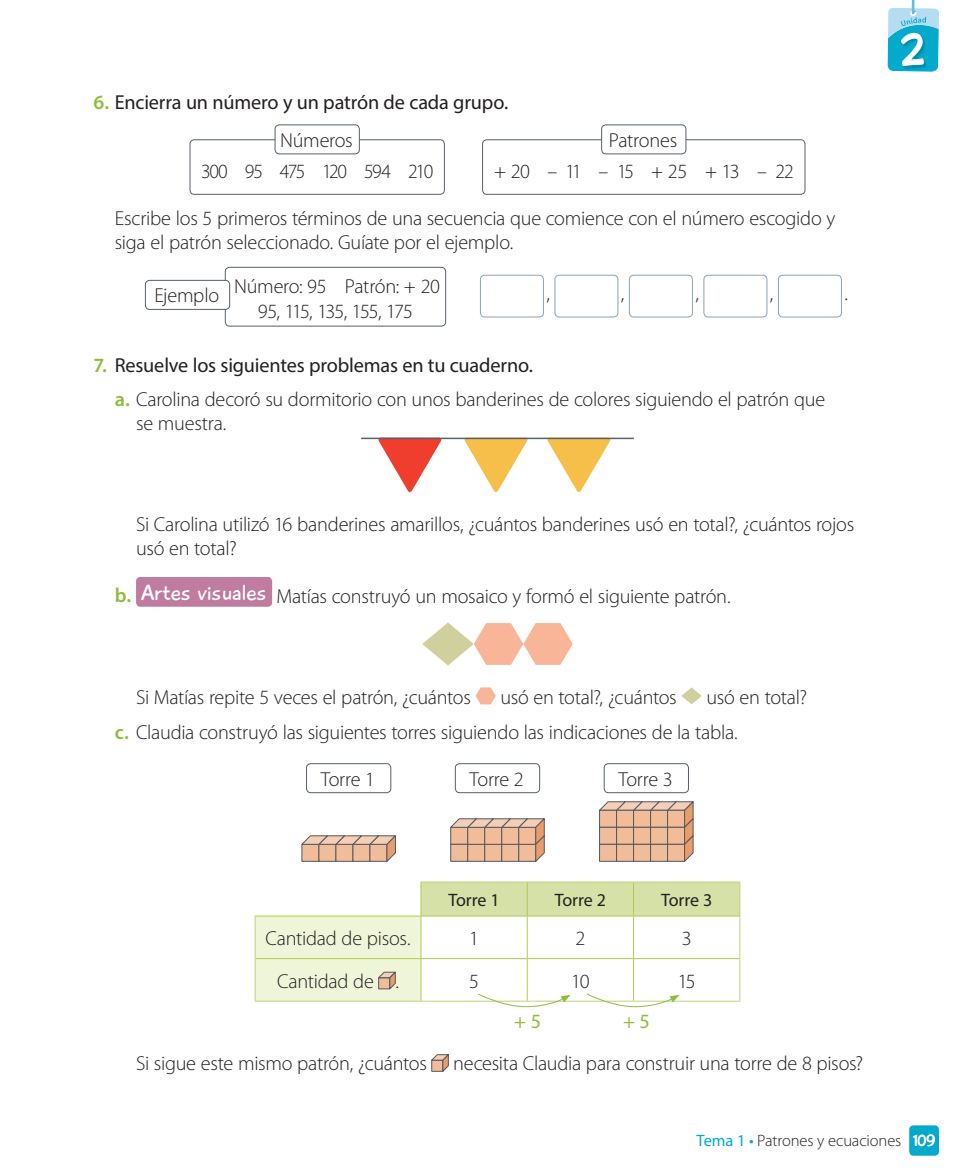
<style>
.page{position:relative;width:978px;height:1170px;background:#fff}
.page>*{position:absolute;margin:0;border:0;box-sizing:border-box;transform-origin:0 0}
.t1{font:300 20.25px/24px "Myriad Pro";letter-spacing:-.015em;color:#231f20}
.t2{font:20.25px/38.1px "Myriad Pro";letter-spacing:-.005em;color:#231f20}
.t3{font:300 20.25px "Myriad Pro";letter-spacing:-.075em;color:#231f20}
.t4{font:20.25px "Myriad Pro";color:#8dbe3e}
.t5{font:18px "Myriad Pro";letter-spacing:-.01em;color:#231f20}
.t6{font:300 16.5px "Myriad Pro";letter-spacing:-.005em;color:#231f20}
.s1{font-weight:600;color:#8dbe3e}
.s2{font-weight:300}
.s3{font-weight:400}
.s4{font-family:"Playtime With Hot Toddies";font-weight:400;font-size:22.5px;color:#fff}
.s5{font-weight:400;color:#05a9cc}
.s6{font-family:"Playtime With Hot Toddies";font-weight:400;color:#fff}
</style>
<div class="page">
<div style="left:190px;top:139px;width:255px;height:56px;border:1px solid #55616c;border-radius:4px"></div>
<div style="left:275px;top:125px;width:84px;height:29px;background:#fff;border-radius:4px"></div>
<div style="left:275px;top:124px;width:85px;height:30px;border:1px solid #55616c;border-radius:4px"></div>
<div style="left:482px;top:139px;width:323px;height:56px;border:1px solid #55616c;border-radius:4px"></div>
<div style="left:602px;top:125px;width:84px;height:29px;background:#fff;border-radius:4px"></div>
<div style="left:601px;top:124px;width:85px;height:30px;border:1px solid #55616c;border-radius:4px"></div>
<div style="left:225px;top:267px;width:221px;height:59px;border:1px solid #55616c;border-radius:4px"></div>
<div style="left:145px;top:280px;width:85px;height:29px;background:#fff;border-radius:4px"></div>
<div style="left:145px;top:280px;width:85px;height:30px;border:1px solid #55616c;border-radius:4px"></div>
<div style="left:480px;top:275px;width:64px;height:42px;border:1px solid #89a3b6;border-radius:4px"></div>
<div style="left:555px;top:275px;width:63px;height:42px;border:1px solid #89a3b6;border-radius:4px"></div>
<div style="left:629px;top:275px;width:64px;height:42px;border:1px solid #89a3b6;border-radius:4px"></div>
<div style="left:703px;top:275px;width:64px;height:42px;border:1px solid #89a3b6;border-radius:4px"></div>
<div style="left:778px;top:275px;width:64px;height:42px;border:1px solid #89a3b6;border-radius:4px"></div>
<svg style="left:377px;top:439px;width:66px;height:54px"></svg>
<svg style="left:463px;top:439px;width:66px;height:53px"></svg>
<svg style="left:546px;top:439px;width:66px;height:54px"></svg>
<hr style="left:362px;top:437px;width:271px;height:2px;background:#55616c">
<div style="left:136px;top:577px;width:136px;height:29px;background:#bf7ba0;border-radius:4px"></div>
<svg style="left:422px;top:622px;width:151px;height:43px"></svg>
<svg style="left:476px;top:687px;width:20px;height:17px"></svg>
<svg style="left:681px;top:687px;width:21px;height:17px"></svg>
<div style="left:306px;top:763px;width:85px;height:30px;border:1px solid #55616c;border-radius:4px"></div>
<div style="left:455px;top:763px;width:85px;height:30px;border:1px solid #55616c;border-radius:4px"></div>
<div style="left:604px;top:763px;width:85px;height:30px;border:1px solid #55616c;border-radius:4px"></div>
<svg style="left:301px;top:835px;width:95px;height:27px;background:#d4ae96"></svg>
<svg style="left:450px;top:818px;width:95px;height:44px;background:#d6ad93"></svg>
<svg style="left:599px;top:801px;width:95px;height:61px;background:#d7ac91"></svg>
<hr style="left:421px;top:881px;width:106px;height:1px;background:#c0d376">
<hr style="left:527px;top:881px;width:107px;height:1px;background:#c0d376">
<hr style="left:634px;top:881px;width:106px;height:1px;background:#c0d376">
<svg style="left:255px;top:882px;width:485px;height:125px"></svg>
<svg style="left:431px;top:1054px;width:18px;height:18px"></svg>
<div style="left:909px;top:1125px;width:30px;height:30px;background:#05a9cc;border-radius:4px"></div>
<svg style="left:887px;top:0;width:52px;height:72px;background:#60c4db"></svg>
<p class="t2" style="left:280px;top:83px;width:230px;text-indent:-187px"><span class="s1">6.</span> Encierra un número y un patrón de cada grupo.<br><span class="s2">Números</span></p>
<p class="t3" style="left:201px;top:160px;width:234px">300 95 475 120 594 210</p>
<p class="t1" style="left:494px;top:125px;width:301px;line-height:31.5px;text-align:center">Patrones<br>+ 20 – 11 – 15 + 25 + 13 – 22</p>
<p class="t1" style="left:115px;top:207px;width:722px">Escribe los 5 primeros términos de una secuencia que comience con el número escogido y siga el patrón seleccionado. Guíate por el ejemplo.</p>
<p class="t1" style="left:154px;top:284px;width:66px">Ejemplo</p>
<p class="t1" style="left:234px;top:273px;width:207px;line-height:25.5px;text-align:center">Número: 95 Patrón: + 20<br>95, 115, 135, 155, 175</p>
<p class="t1" style="left:546px;top:282px;width:5px">,</p>
<p class="t1" style="left:621px;top:282px;width:5px">,</p>
<p class="t1" style="left:695px;top:282px;width:5px">,</p>
<p class="t1" style="left:770px;top:282px;width:5px">,</p>
<p class="t1" style="left:844px;top:282px;width:5px">.</p>
<p class="t1" style="left:115px;top:348px;width:712px;line-height:34.7px;text-indent:-21px"><span class="s1">7.</span> <span class="s3">Resuelve los siguientes problemas en tu cuaderno.<br></span><span class="s1">a.</span> Carolina decoró su dormitorio con unos banderines de colores siguiendo el patrón que</p>
<p class="t1" style="left:136px;top:412px;width:92px">se muestra.</p>
<p class="t1" style="left:136px;top:512px;width:720px">Si Carolina utilizó 16 banderines amarillos, ¿cuántos banderines usó en total?, ¿cuántos rojos usó en total?</p>
<p class="t1" style="left:115px;top:584px;width:617px"><span class="s1">b.</span> <span class="s4">Artes visuales</span> Matías construyó un mosaico y formó el siguiente patrón.</p>
<p class="t1" style="left:115px;top:680px;width:694px;line-height:34.7px;text-indent:592px">usó en total? <span class="s1">c.</span> Claudia construyó las siguientes torres siguiendo las indicaciones de la tabla.</p>
<p class="t1" style="left:321px;top:767px;width:56px">Torre 1</p>
<p class="t1" style="left:470px;top:767px;width:56px">Torre 2</p>
<p class="t1" style="left:618px;top:767px;width:56px">Torre 3</p>
<p class="t1" style="left:136px;top:686px;width:336px">Si Matías repite 5 veces el patrón, ¿cuántos</p>
<p class="t1" style="left:500px;top:686px;width:178px">usó en total?, ¿cuántos</p>
<p class="t5" style="left:449px;top:888px;width:53px">Torre 1</p>
<p class="t5" style="left:555px;top:888px;width:53px">Torre 2</p>
<p class="t5" style="left:661px;top:888px;width:53px">Torre 3</p>
<p class="t1" style="left:265px;top:926px;width:147px">Cantidad de pisos.</p>
<p class="t1" style="left:469px;top:926px;width:11px">1</p>
<p class="t1" style="left:575px;top:926px;width:11px">2</p>
<p class="t1" style="left:682px;top:926px;width:11px">3</p>
<p class="t1" style="left:277px;top:969px;width:123px">Cantidad de .</p>
<p class="t1" style="left:469px;top:969px;width:11px">5</p>
<p class="t1" style="left:571px;top:969px;width:20px">10</p>
<p class="t1" style="left:678px;top:969px;width:19px">15</p>
<p class="t4" style="left:514px;top:1008px;width:28px">+ 5</p>
<p class="t4" style="left:623px;top:1008px;width:28px">+ 5</p>
<p class="t1" style="left:136px;top:1051px;width:292px">Si sigue este mismo patrón, ¿cuántos</p>
<p class="t1" style="left:453px;top:1051px;width:412px">necesita Claudia para construir una torre de 8 pisos?</p>
<p class="t6" style="left:697px;top:1131px;width:240px"><span class="s5">Tema 1 •</span> Patrones y ecuaciones <span class="s6">109</span></p>
</div>
